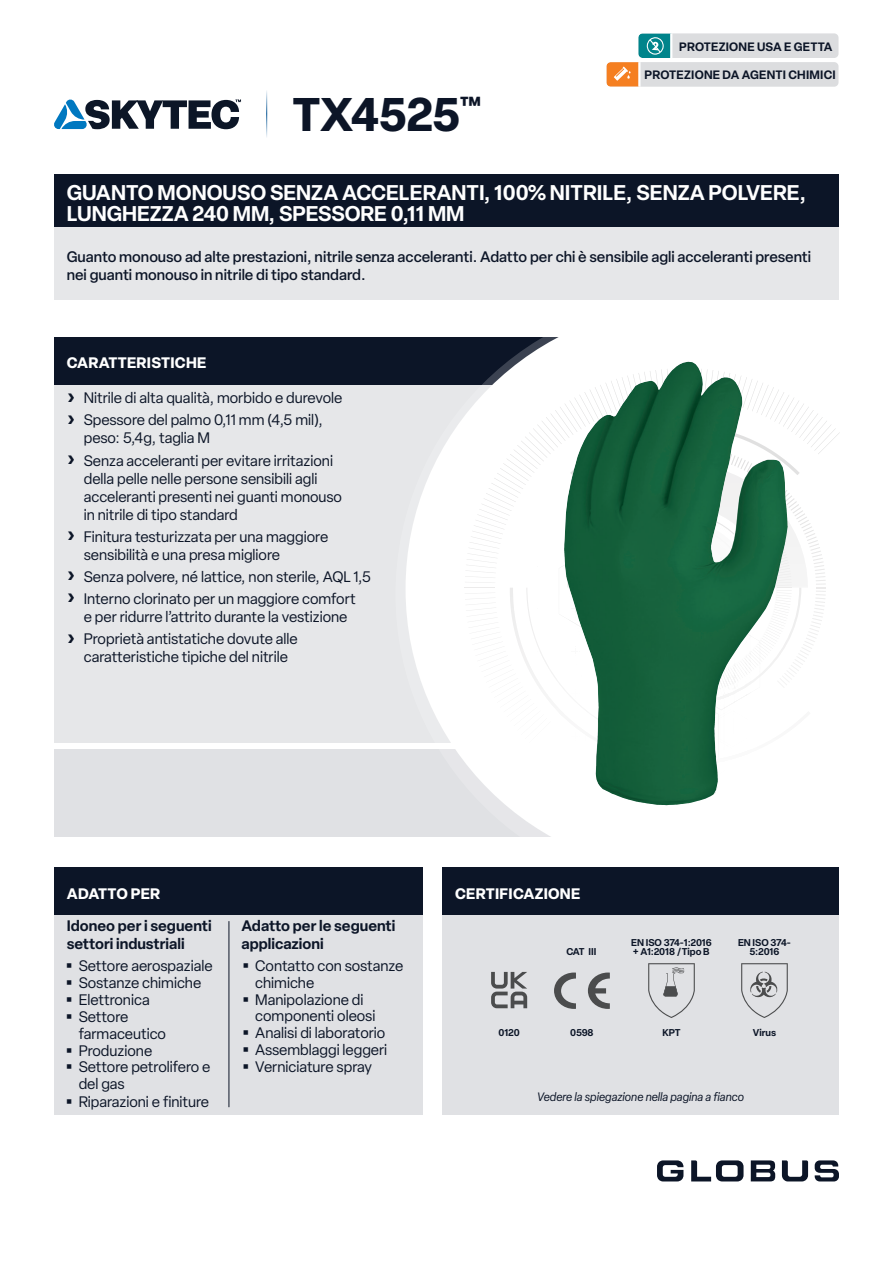
<style>
.page{position:relative;width:893px;height:1263px;background:#fff}
.page>*{position:absolute;margin:0;border:0;box-sizing:border-box;transform-origin:0 0}
.PRODUCT_NAME{font:700 46.5px "Elza";letter-spacing:-.01em;color:#0c1527}
.SHORT_DESCRIPTION{font:600 21px/21px "Elza";color:#fff}
.t1{font:15px/18px "Elza";color:#0c1527}
.LONG_DESCRIPTION{font:500 15px/18px "Elza";color:#0c1527}
.PANEL_SUB-HEAD{font:600 15px/18px "Elza";color:#0c1527}
.PANEL_HEADING{font:700 15px "Elza";letter-spacing:.02em;color:#fff}
.t2{font:600 12px "Elza";letter-spacing:.02em;color:#0c1527}
.t3{font:italic 12px "Elza";color:#0c1527}
.CERTIFICATION_TEXT{font:600 9.75px/9px "Elza";color:#0c1527}
</style>
<div class="page">
<div style="left:54px;top:749px;width:580px;height:88px;background:#e0e1e4"></div>
<div style="left:54px;top:385px;width:531px;height:357px;background:#e6e7e9"></div>
<div style="left:54px;top:337px;width:586px;height:48px;background:#0c1527"></div>
<div style="left:54px;top:915px;width:368px;height:200px;background:#e0e1e4"></div>
<hr style="left:229px;top:921px;width:1px;height:186px;background:#0c1527">
<div style="left:54px;top:867px;width:368px;height:48px;background:#0c1527"></div>
<div style="left:442px;top:867px;width:397px;height:48px;background:#0c1527"></div>
<svg style="left:395px;top:337px;width:304px;height:500px"></svg>
<div style="left:635px;top:660px;width:9px;height:178px;background:#fff"></div>
<div style="left:618px;top:584px;width:18px;height:254px;background:#fff"></div>
<hr style="left:675px;top:678px;width:3px;height:160px;background:#231f20">
<hr style="left:669px;top:629px;width:3px;height:209px;background:#231f20">
<div style="left:658px;top:641px;width:8px;height:197px;background:#fff"></div>
<div style="left:646px;top:634px;width:18px;height:204px;background:#fff"></div>
<svg style="left:465px;top:368px;width:375px;height:450px"></svg>
<hr style="left:734px;top:579px;width:1px;height:128px;background:#231f20;border-radius:50%">
<hr style="left:733px;top:584px;width:1px;height:160px;background:#231f20;border-radius:50%">
<div style="left:569px;top:539px;width:114px;height:115px;background:#15603b;border-radius:50%"></div>
<svg style="left:634px;top:695px;width:114px;height:114px;fill:#18633e"></svg>
<svg style="left:54px;top:100px;width:187px;height:29px"></svg>
<hr style="left:266px;top:88px;width:1px;height:50px;background:#005292">
<div style="left:442px;top:915px;width:397px;height:200px;background:#e0e1e4"></div>
<div style="left:54px;top:174px;width:785px;height:53px;background:#0c1527"></div>
<div style="left:637px;top:32px;width:203px;height:27px;background:#dcdddf;border-radius:6px"></div>
<div style="left:635px;top:30px;width:206px;height:31px;border:3px solid #fff;border-radius:6px"></div>
<div style="left:605px;top:61px;width:235px;height:27px;background:#dcdddf;border-radius:6px"></div>
<div style="left:603px;top:59px;width:238px;height:31px;border:3px solid #fff;border-radius:6px"></div>
<svg style="left:606px;top:33px;width:67px;height:54px"></svg>
<svg style="left:782px;top:1160px;width:26px;height:21px"></svg>
<svg style="left:691px;top:1160px;width:52px;height:21px"></svg>
<svg style="left:751px;top:1160px;width:24px;height:21px"></svg>
<svg style="left:657px;top:1160px;width:26px;height:21px"></svg>
<svg style="left:815px;top:1160px;width:24px;height:21px"></svg>
<div style="left:54px;top:227px;width:785px;height:73px;background:#e6e7e9"></div>
<svg style="left:648px;top:963px;width:47px;height:55px"></svg>
<svg style="left:741px;top:963px;width:47px;height:55px"></svg>
<svg style="left:588px;top:972px;width:22px;height:37px"></svg>
<svg style="left:554px;top:972px;width:22px;height:37px"></svg>
<svg style="left:491px;top:972px;width:36px;height:36px"></svg>
<img style="left:641px;top:362px;width:46px;height:28px">
<p class="PRODUCT_NAME" style="left:292px;top:81px;width:190px">TX4525<sup>™</sup></p>
<p class="t2" style="left:679px;top:38px;width:155px">PROTEZIONE USA E GETTA</p>
<p class="t2" style="left:645px;top:66px;width:193px">PROTEZIONE DA AGENTI CHIMICI</p>
<p class="SHORT_DESCRIPTION" style="left:67px;top:182px;width:741px">GUANTO MONOUSO SENZA ACCELERANTI, 100% NITRILE, SENZA POLVERE,<br>LUNGHEZZA 240 MM, SPESSORE 0,11 MM</p>
<p class="LONG_DESCRIPTION" style="left:67px;top:247px;width:746px">Guanto monouso ad alte prestazioni, nitrile senza acceleranti. Adatto per chi è sensibile agli acceleranti presenti nei guanti monouso in nitrile di tipo standard.</p>
<p class="PANEL_HEADING" style="left:67px;top:352px;width:141px">CARATTERISTICHE</p>
<p class="t1" style="left:84px;top:389px;width:260px">Nitrile di alta qualità, morbido e durevole</p>
<p class="t1" style="left:84px;top:411px;width:241px">Spessore del palmo 0,11 mm (4,5 mil), peso: 5,4g, taglia M</p>
<p class="t1" style="left:84px;top:451px;width:260px">Senza acceleranti per evitare irritazioni della pelle nelle persone sensibili agli acceleranti presenti nei guanti monouso in nitrile di tipo standard</p>
<p class="t1" style="left:84px;top:527px;width:246px">Finitura testurizzata per una maggiore sensibilità e una presa migliore</p>
<p class="t1" style="left:84px;top:567px;width:289px">Senza polvere, né lattice, non sterile, AQL 1,5</p>
<p class="t1" style="left:84px;top:590px;width:274px">Interno clorinato per un maggiore comfort e per ridurre l’attrito durante la vestizione</p>
<p class="t1" style="left:84px;top:630px;width:216px">Proprietà antistatiche dovute alle caratteristiche tipiche del nitrile</p>
<p class="PANEL_HEADING" style="left:67px;top:882px;width:95px">ADATTO PER</p>
<p class="PANEL_HEADING" style="left:455px;top:882px;width:127px">CERTIFICAZIONE</p>
<p class="PANEL_SUB-HEAD" style="left:67px;top:916px;width:146px">Idoneo per i seguenti settori industriali</p>
<p class="PANEL_SUB-HEAD" style="left:241px;top:916px;width:155px">Adatto per le seguenti applicazioni</p>
<p class="CERTIFICATION_TEXT" style="left:566px;top:947px;width:32px">CAT III</p>
<p class="CERTIFICATION_TEXT" style="left:631px;top:938px;width:82px">EN ISO 374-1:2016 + A1:2018 /Tipo B</p>
<p class="CERTIFICATION_TEXT" style="left:738px;top:938px;width:54px;text-align:center">EN ISO 374-<br>5:2016</p>
<p class="t1" style="left:79px;top:957px;width:135px">Settore aerospaziale</p>
<p class="t1" style="left:79px;top:974px;width:124px">Sostanze chimiche</p>
<p class="t1" style="left:79px;top:991px;width:73px">Elettronica</p>
<p class="t1" style="left:79px;top:1008px;width:89px;line-height:16.5px">Settore farmaceutico</p>
<p class="t1" style="left:79px;top:1041px;width:75px">Produzione</p>
<p class="t1" style="left:79px;top:1059px;width:133px;line-height:16.5px">Settore petrolifero e del gas</p>
<p class="t1" style="left:79px;top:1092px;width:132px">Riparazioni e finiture</p>
<p class="t1" style="left:255px;top:958px;width:150px;line-height:16.5px">Contatto con sostanze chimiche</p>
<p class="t1" style="left:255px;top:991px;width:122px;line-height:16.5px">Manipolazione di componenti oleosi</p>
<p class="t1" style="left:255px;top:1024px;width:132px">Analisi di laboratorio</p>
<p class="t1" style="left:255px;top:1041px;width:133px">Assemblaggi leggeri</p>
<p class="t1" style="left:255px;top:1058px;width:118px">Verniciature spray</p>
<p class="CERTIFICATION_TEXT" style="left:499px;top:1028px;width:23px">0120</p>
<p class="CERTIFICATION_TEXT" style="left:570px;top:1028px;width:25px">0598</p>
<p class="CERTIFICATION_TEXT" style="left:662px;top:1028px;width:20px">KPT</p>
<p class="CERTIFICATION_TEXT" style="left:753px;top:1028px;width:25px">Virus</p>
<p class="t3" style="left:537px;top:1089px;width:208px">Vedere la spiegazione nella pagina a fianco</p>
</div>
